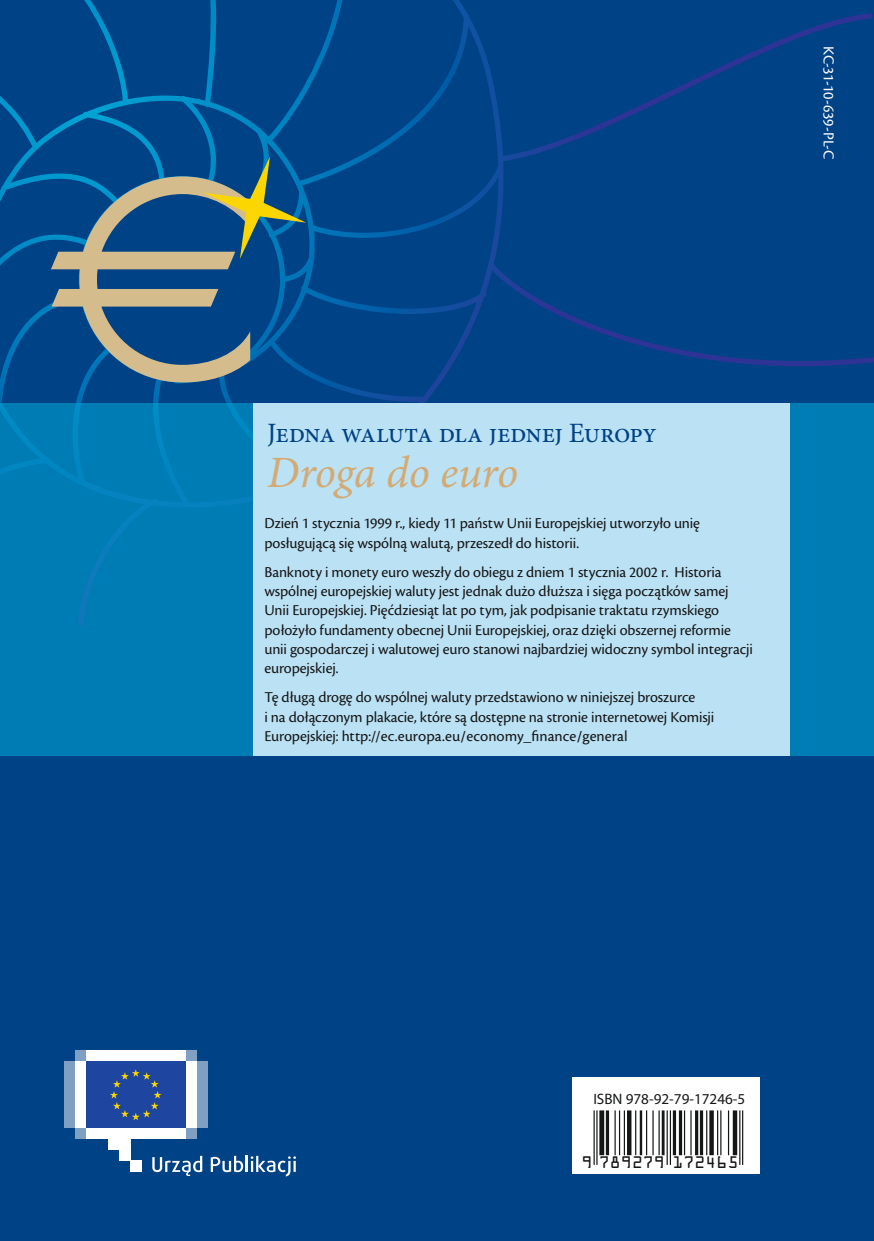
<style>
.page{position:relative;width:874px;height:1241px;background:#fff}
.page>*{position:absolute;margin:0;border:0;box-sizing:border-box;transform-origin:0 0}
.t1{font:italic 44.8px "Minion Pro";color:#d3aa74}
.t2{font:28px "Minion Pro";letter-spacing:-.025em;color:#004286}
.t3{font:15.75px/19.2px "Cronos Pro";letter-spacing:-.005em;color:#151616}
.t4{font:15.75px "Cronos MM 408 9";letter-spacing:.005em;color:#151616}
.t5{font:15.75px "Cronos MM 408 9";color:#fff}
.t6{font:15.05px "Myriad Pro";color:#151616}
.s1{font-family:"Cronos Pro"}
</style>
<div class="page">
<div style="left:0;top:0;width:873px;height:1240px;background:#004286"></div>
<svg style="left:0;top:0;width:873px;height:403px"></svg>
<svg style="left:51px;top:156px;width:255px;height:226px"></svg>
<div style="left:0;top:403px;width:873px;height:352px;background:#007cb4"></div>
<div style="left:253px;top:403px;width:536px;height:352px;background:#bbe1f4"></div>
<div style="left:571px;top:1076px;width:188px;height:96px;background:#fff"></div>
<svg style="left:575px;top:1076px;width:179px;height:89px"></svg>
<hr style="left:593px;top:1110px;width:1px;height:54px;background:#151616">
<hr style="left:596px;top:1110px;width:1px;height:54px;background:#151616">
<div style="left:599px;top:1110px;width:5px;height:44px;background:#151616"></div>
<hr style="left:605px;top:1110px;width:3px;height:44px;background:#151616">
<hr style="left:614px;top:1110px;width:1px;height:44px;background:#151616">
<hr style="left:618px;top:1110px;width:2px;height:44px;background:#151616">
<hr style="left:623px;top:1110px;width:1px;height:44px;background:#151616">
<div style="left:626px;top:1110px;width:5px;height:44px;background:#151616"></div>
<hr style="left:634px;top:1110px;width:2px;height:44px;background:#151616">
<hr style="left:639px;top:1110px;width:2px;height:44px;background:#151616">
<hr style="left:645px;top:1110px;width:2px;height:44px;background:#151616">
<hr style="left:652px;top:1110px;width:1px;height:44px;background:#151616">
<hr style="left:658px;top:1110px;width:1px;height:44px;background:#151616">
<hr style="left:661px;top:1110px;width:3px;height:44px;background:#151616">
<hr style="left:666px;top:1110px;width:1px;height:54px;background:#151616">
<hr style="left:669px;top:1110px;width:1px;height:54px;background:#151616">
<hr style="left:672px;top:1110px;width:3px;height:44px;background:#151616">
<hr style="left:678px;top:1110px;width:3px;height:44px;background:#151616">
<hr style="left:683px;top:1110px;width:1px;height:44px;background:#151616">
<hr style="left:690px;top:1110px;width:1px;height:44px;background:#151616">
<svg style="left:694px;top:1110px;width:4px;height:44px"></svg>
<hr style="left:699px;top:1110px;width:3px;height:44px;background:#151616">
<hr style="left:705px;top:1110px;width:2px;height:44px;background:#151616">
<svg style="left:709px;top:1110px;width:4px;height:44px"></svg>
<hr style="left:716px;top:1110px;width:1px;height:44px;background:#151616">
<hr style="left:720px;top:1110px;width:1px;height:44px;background:#151616">
<hr style="left:727px;top:1110px;width:1px;height:44px;background:#151616">
<svg style="left:732px;top:1110px;width:4px;height:44px"></svg>
<hr style="left:738px;top:1110px;width:2px;height:54px;background:#151616">
<hr style="left:741px;top:1110px;width:1px;height:54px;background:#151616">
<div style="left:75px;top:1127px;width:121px;height:11px;background:#7fa0c2"></div>
<div style="left:75px;top:1050px;width:121px;height:11px;background:#7fa0c2"></div>
<div style="left:86px;top:1050px;width:99px;height:11px;background:#fff"></div>
<div style="left:86px;top:1127px;width:99px;height:11px;background:#fff"></div>
<div style="left:185px;top:1061px;width:11px;height:66px;background:#fff"></div>
<div style="left:196px;top:1061px;width:11px;height:66px;background:#7fa0c2"></div>
<div style="left:75px;top:1061px;width:11px;height:66px;background:#fff"></div>
<div style="left:64px;top:1061px;width:11px;height:66px;background:#7fa0c2"></div>
<div style="left:108px;top:1127px;width:22px;height:22px;background:#fff"></div>
<div style="left:119px;top:1127px;width:11px;height:33px;background:#fff"></div>
<div style="left:130px;top:1160px;width:11px;height:11px;background:#fff"></div>
<div style="left:86px;top:1061px;width:99px;height:66px;background:#1e46a1"></div>
<svg style="left:110px;top:1069px;width:51px;height:51px"></svg>
<svg style="left:152px;top:1155px;width:50px;height:20px"></svg>
<svg style="left:211px;top:1155px;width:32px;height:16px"></svg>
<hr style="left:245px;top:1155px;width:3px;height:16px;background:#fff">
<svg style="left:250px;top:1155px;width:46px;height:21px"></svg>
<svg style="left:583px;top:1156px;width:7px;height:9px"></svg>
<svg style="left:600px;top:1156px;width:62px;height:9px"></svg>
<svg style="left:673px;top:1156px;width:63px;height:9px"></svg>
<p class="t5" style="left:836px;top:46px;width:115px;rotate:90deg">KC-31-10-639-PL-C</p>
<h2 class="t2" style="left:267px;top:414px;width:391px">Jedna waluta dla jednej Europy</h2>
<h1 class="t1" style="left:267px;top:446px;width:252px">Droga do euro</h1>
<p class="t3" style="left:264px;top:513px;width:437px">Dzień 1 stycznia 1999 r., kiedy 11 państw Unii Europejskiej utworzyło unię posługującą się wspólną walutą, przeszedł do historii.</p>
<p class="t3" style="left:264px;top:562px;width:489px">Banknoty i monety euro weszły do obiegu z dniem 1 stycznia 2002 r. Historia wspólnej europejskiej waluty jest jednak dużo dłuższa i sięga początków samej Unii Europejskiej. Pięćdziesiąt lat po tym, jak podpisanie traktatu rzymskiego położyło fundamenty obecnej Unii Europejskiej, oraz dzięki obszernej reformie unii gospodarczej i walutowej euro stanowi najbardziej widoczny symbol integracji europejskiej.</p>
<p class="t3" style="left:264px;top:687px;width:451px">Tę długą drogę do wspólnej waluty przedstawiono w niniejszej broszurce<br>i na dołączonym plakacie, które są dostępne na stronie internetowej Komisji</p>
<p class="t4" style="left:264px;top:727px;width:364px"><span class="s1">Europejskiej: http://</span>ec.europa.eu/economy_finance/general</p>
<p class="t6" style="left:593px;top:1089px;width:153px">ISBN 978-92-79-17246-5</p>
</div>
